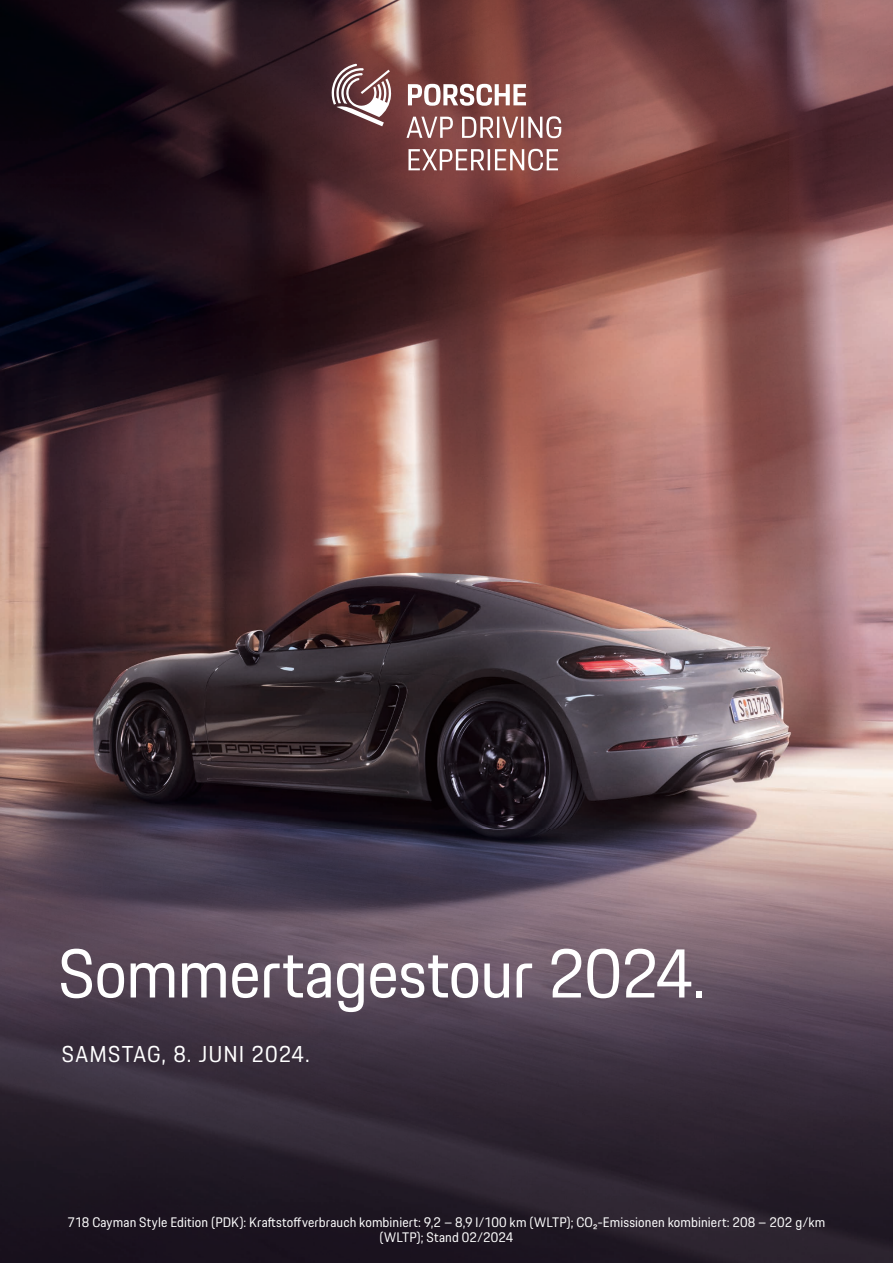
<style>
.page{position:relative;width:893px;height:1263px;background:#fff}
.page>*{position:absolute;margin:0;border:0;box-sizing:border-box;transform-origin:0 0}
.t1{font:67.5px "Porsche Next";letter-spacing:-.015em;color:#fff}
.t2{font:22.5px "Porsche Next";letter-spacing:.045em;color:#fff}
.t3{font:13.5px/14.9px "Porsche Next";letter-spacing:.01em;color:#fff;text-align:center}
</style>
<div class="page">
<img style="left:0;top:0;width:893px;height:1263px">
<svg style="left:408px;top:149px;width:150px;height:22px"></svg>
<svg style="left:406px;top:116px;width:155px;height:22px"></svg>
<svg style="left:408px;top:84px;width:118px;height:22px"></svg>
<svg style="left:331px;top:64px;width:60px;height:62px"></svg>
<h1 class="t1" style="left:58px;top:928px;width:650px">Sommertagestour 2024.</h1>
<h2 class="t2" style="left:62px;top:1038px;width:250px">SAMSTAG, 8. JUNI 2024.</h2>
<p class="t3" style="left:68px;top:1215px;width:759px">718 Cayman Style Edition (PDK): Kraftstoffverbrauch kombiniert: 9,2 – 8,9 l/100 km (WLTP); CO₂-Emissionen kombiniert: 208 – 202 g/km (WLTP); Stand 02/2024</p>
</div>
